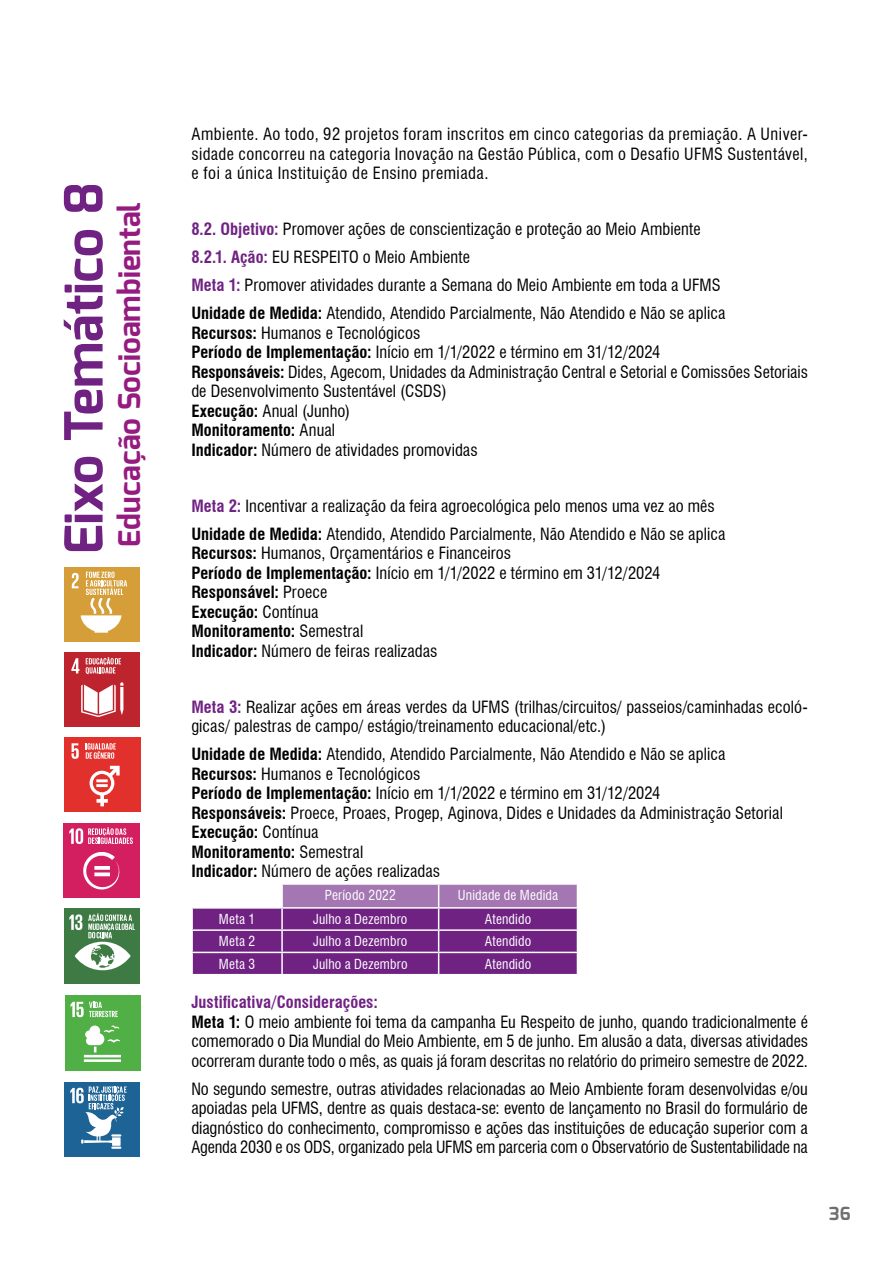
<style>
.page{position:relative;width:893px;height:1263px;background:#fff}
.page>*{position:absolute;margin:0;border:0;box-sizing:border-box;transform-origin:0 0}
.t1{font:700 52.5px "Exo";color:#702283}
.t2{font:700 30px "Exo";letter-spacing:.005em;color:#951b81}
.t3{font:700 18px "Exo";color:#706f6f}
.t4{font:condensed 16.5px/19.5px "Swiss 721 BT";letter-spacing:.005em;color:#000}
.t5{font:condensed 13.5px "Swiss 721 BT";letter-spacing:.015em;color:#fff}
.s1{font-weight:700;color:#702283}
.s2{font-weight:700}
</style>
<div class="page">
<div style="left:64px;top:908px;width:76px;height:76px;background:#3e7a44"></div>
<svg style="left:69px;top:913px;width:66px;height:57px"></svg>
<div style="left:65px;top:1082px;width:75px;height:75px;background:#1d6395"></div>
<svg style="left:70px;top:1086px;width:57px;height:63px"></svg>
<div style="left:65px;top:995px;width:76px;height:76px;background:#50af45"></div>
<hr style="left:84px;top:1055px;width:37px;height:2px;background:#fff">
<hr style="left:84px;top:1059px;width:37px;height:3px;background:#fff">
<svg style="left:85px;top:1025px;width:35px;height:27px"></svg>
<svg style="left:70px;top:1002px;width:48px;height:15px"></svg>
<div style="left:64px;top:823px;width:76px;height:74px;background:#d31e5f"></div>
<svg style="left:83px;top:852px;width:37px;height:37px"></svg>
<svg style="left:69px;top:827px;width:64px;height:17px"></svg>
<div style="left:64px;top:738px;width:76px;height:74px;background:#e2312c"></div>
<svg style="left:72px;top:743px;width:7px;height:16px"></svg>
<svg style="left:90px;top:766px;width:30px;height:40px"></svg>
<svg style="left:86px;top:743px;width:30px;height:16px"></svg>
<div style="left:64px;top:653px;width:76px;height:74px;background:#bd242d"></div>
<svg style="left:71px;top:658px;width:8px;height:15px"></svg>
<svg style="left:81px;top:682px;width:42px;height:35px"></svg>
<svg style="left:86px;top:657px;width:35px;height:17px"></svg>
<div style="left:64px;top:568px;width:76px;height:74px;background:#d59e38"></div>
<svg style="left:72px;top:572px;width:55px;height:61px"></svg>
<svg style="left:192px;top:884px;width:386px;height:90px;background:#8c4e9b"></svg>
<h1 class="t1" style="left:50px;top:554px;width:374px;rotate:-90deg">Eixo Temático 8</h1>
<h2 class="t2" style="left:110px;top:547px;width:346px;rotate:-90deg">Educação Socioambiental</h2>
<p class="t4" style="left:191px;top:124px;width:618px;text-align:justify">Ambiente. Ao todo, 92 projetos foram inscritos em cinco categorias da premiação. A Univer&shy;sidade concorreu na categoria Inovação na Gestão Pública, com o Desafio UFMS Sustentável, e foi a única Instituição de Ensino premiada.</p>
<p class="t4" style="left:191px;top:215px;width:535px;line-height:28px"><span class="s1">8.2. Objetivo:</span> Promover ações de conscientização e proteção ao Meio Ambiente <span class="s1">8.2.1. Ação:</span> EU RESPEITO o Meio Ambiente<br><span class="s1">Meta 1:</span> Promover atividades durante a Semana do Meio Ambiente em toda a UFMS <span class="s2">Unidade de Medida:</span> Atendido, Atendido Parcialmente, Não Atendido e Não se aplica</p>
<p class="t4" style="left:191px;top:323px;width:618px"><span class="s2">Recursos:</span> Humanos e Tecnológicos<br><span class="s2">Período de Implementação:</span> Início em 1/1/2022 e término em 31/12/2024<br><span class="s2">Responsáveis:</span> Dides, Agecom, Unidades da Administração Central e Setorial e Comissões Setoriais de Desenvolvimento Sustentável (CSDS)<br><span class="s2">Execução:</span> Anual (Junho)<br><span class="s2">Monitoramento:</span> Anual<br><span class="s2">Indicador:</span> Número de atividades promovidas</p>
<p class="t4" style="left:191px;top:492px;width:535px;line-height:28px"><span class="s1">Meta 2:</span> Incentivar a realização da feira agroecológica pelo menos uma vez ao mês<br><span class="s2">Unidade de Medida:</span> Atendido, Atendido Parcialmente, Não Atendido e Não se aplica</p>
<p class="t4" style="left:191px;top:543px;width:471px"><span class="s2">Recursos:</span> Humanos, Orçamentários e Financeiros<br><span class="s2">Período de Implementação:</span> Início em 1/1/2022 e término em 31/12/2024<br><span class="s2">Responsável:</span> Proece<br><span class="s2">Execução:</span> Contínua<br><span class="s2">Monitoramento:</span> Semestral<br><span class="s2">Indicador:</span> Número de feiras realizadas</p>
<p class="t4" style="left:191px;top:697px;width:618px"><span class="s1">Meta 3:</span> Realizar ações em áreas verdes da UFMS (trilhas/circuitos/ passeios/caminhadas ecoló&shy;gicas/ palestras de campo/ estágio/treinamento educacional/etc.)</p>
<p class="t4" style="left:191px;top:744px;width:593px"><span class="s2">Unidade de Medida:</span> Atendido, Atendido Parcialmente, Não Atendido e Não se aplica <span class="s2">Recursos:</span> Humanos e Tecnológicos<br><span class="s2">Período de Implementação:</span> Início em 1/1/2022 e término em 31/12/2024<br><span class="s2">Responsáveis:</span> Proece, Proaes, Progep, Aginova, Dides e Unidades da Administração Setorial <span class="s2">Execução:</span> Contínua<br><span class="s2">Monitoramento:</span> Semestral<br><span class="s2">Indicador:</span> Número de ações realizadas</p>
<p class="t5" style="left:325px;top:887px;width:73px">Período 2022</p>
<p class="t5" style="left:458px;top:887px;width:102px">Unidade de Medida</p>
<p class="t5" style="left:219px;top:911px;width:38px">Meta 1</p>
<p class="t5" style="left:313px;top:911px;width:96px">Julho a Dezembro</p>
<p class="t5" style="left:485px;top:911px;width:48px">Atendido</p>
<p class="t5" style="left:219px;top:933px;width:38px">Meta 2</p>
<p class="t5" style="left:313px;top:933px;width:96px">Julho a Dezembro</p>
<p class="t5" style="left:485px;top:933px;width:48px">Atendido</p>
<p class="t5" style="left:219px;top:956px;width:38px">Meta 3</p>
<p class="t5" style="left:313px;top:956px;width:96px">Julho a Dezembro</p>
<p class="t5" style="left:485px;top:956px;width:48px">Atendido</p>
<p class="t4" style="left:191px;top:993px;width:618px"><span class="s1">Justificativa/Considerações:<br></span><span class="s2">Meta 1:</span> O meio ambiente foi tema da campanha Eu Respeito de junho, quando tradicionalmente é comemorado o Dia Mundial do Meio Ambiente, em 5 de junho. Em alusão a data, diversas atividades ocorreram durante todo o mês, as quais já foram descritas no relatório do primeiro semestre de 2022.</p>
<p class="t4" style="left:191px;top:1079px;width:618px;text-align:justify">No segundo semestre, outras atividades relacionadas ao Meio Ambiente foram desenvolvidas e/ou apoiadas pela UFMS, dentre as quais destaca-se: evento de lançamento no Brasil do formulário de diagnóstico do conhecimento, compromisso e ações das instituições de educação superior com a Agenda 2030 e os ODS, organizado pela UFMS em parceria com o Observatório de Sustentabilidade na</p>
<p class="t3" style="left:829px;top:1202px;width:23px">36</p>
</div>
